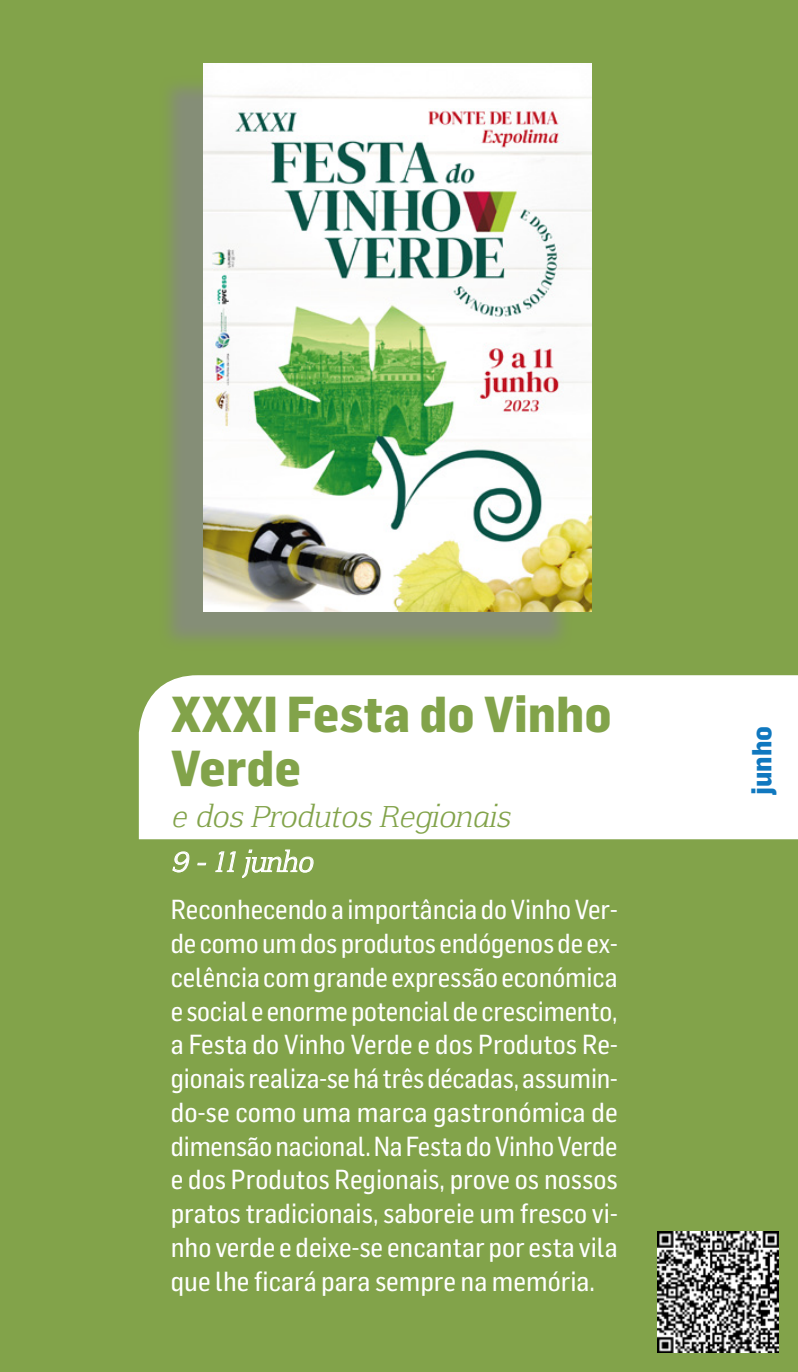
<style>
.page{position:relative;width:798px;height:1372px;background:#fff}
.page>*{position:absolute;margin:0;border:0;box-sizing:border-box;transform-origin:0 0}
.t1{font:800 49.5px/54.2px "Flama Semicondensed";color:#82a34a}
.t2{font:italic 29.25px "Aftaserif";color:#82a34a}
.t3{font:27px/33.8px "Flama Semicond Basic";color:#fff;text-align:justify}
.t4{font:800 27px "Flama Semicondensed";color:#1078bf}
.t5{font:italic 27px "Aftaserif";color:#fff}
</style>
<div class="page">
<div style="left:0;top:0;width:797px;height:1371px;background:#82a34a"></div>
<div style="left:158px;top:75px;width:415px;height:575px;background:#878787;opacity:.75"></div>
<img style="left:203px;top:64px;width:388px;height:547px">
<div style="left:139px;top:675px;width:658px;height:164px;background:#fff"></div>
<svg style="left:172px;top:851px;width:18px;height:21px"></svg>
<svg style="left:197px;top:862px;width:9px;height:3px"></svg>
<svg style="left:215px;top:849px;width:98px;height:29px"></svg>
<img style="left:657px;top:1231px;width:121px;height:121px">
<h1 class="t1" style="left:171px;top:685px;width:442px">XXXI Festa do Vinho<br>Verde</h1>
<p class="t2" style="left:171px;top:797px;width:340px">e dos Produtos Regionais</p>
<p class="t5" style="left:171px;top:844px;width:143px">9 - 11 junho</p>
<p class="t3" style="left:171px;top:892px;width:448px">Reconhecendo a importância do Vinho Ver&shy;de como um dos produtos endógenos de ex&shy;celência com grande expressão económica e social e enorme potencial de crescimento, a Festa do Vinho Verde e dos Produtos Re&shy;gionais realiza-se há três décadas, assumin&shy;do-se como uma marca gastronómica de dimensão nacional. Na Festa do Vinho Verde e dos Produtos Regionais, prove os nossos pratos tradicionais, saboreie um fresco vi&shy;nho verde e deixe-se encantar por esta vila que lhe ficará para sempre na memória.</p>
<p class="t4" style="left:743px;top:794px;width:70px;rotate:-90deg">junho</p>
<p class="t4" style="left:751px;top:806px;width:79px;rotate:-90deg">Junho</p>
</div>
